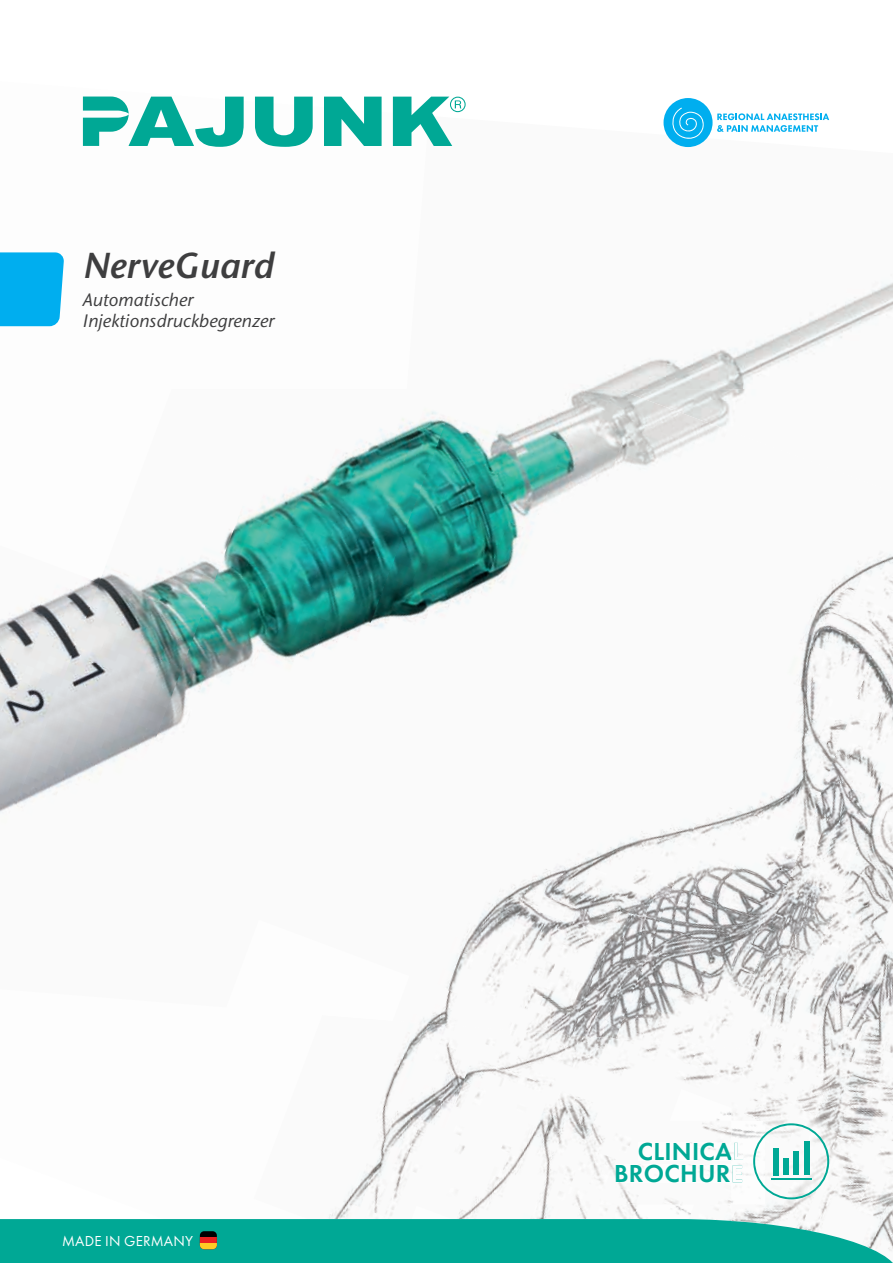
<style>
.page{position:relative;width:893px;height:1263px;background:#fff}
.page>*{position:absolute;margin:0;border:0;box-sizing:border-box;transform-origin:0 0}
.t1{font:italic 600 36px "Stone Sans Std";color:#3e3e3f}
.t2{font:600 25.5px/22.5px "Futura PT";letter-spacing:.01em;color:#00a895;text-align:right}
.t3{font:italic 500 18px/21px "Stone Sans ITC Std";color:#3e3e3f}
.t4{font:15px "Futura PT";letter-spacing:.01em;color:#fff}
</style>
<div class="page">
<img style="left:624px;top:119px;width:269px;height:270px">
<img style="left:580px;top:371px;width:59px;height:18px">
<img style="left:698px;top:1052px;width:195px;height:63px">
<img style="left:484px;top:1039px;width:214px;height:84px">
<img style="left:851px;top:1115px;width:42px;height:8px">
<img style="left:376px;top:1039px;width:108px;height:84px">
<img style="left:669px;top:1089px;width:62px;height:32px">
<img style="left:458px;top:389px;width:287px;height:216px">
<img style="left:615px;top:468px;width:278px;height:580px">
<img style="left:286px;top:411px;width:172px;height:217px">
<img style="left:726px;top:601px;width:167px;height:451px">
<img style="left:45px;top:494px;width:241px;height:301px">
<img style="left:45px;top:494px;width:127px;height:89px">
<img style="left:782px;top:754px;width:111px;height:302px">
<img style="left:259px;top:628px;width:461px;height:411px">
<img style="left:0;top:545px;width:99px;height:184px">
<img style="left:837px;top:908px;width:56px;height:153px">
<img style="left:0;top:712px;width:45px;height:101px">
<img style="left:259px;top:920px;width:151px;height:101px">
<img style="left:393px;top:976px;width:174px;height:59px">
<div style="left:663px;top:98px;width:50px;height:49px;background:#00aeef;border-radius:50%"></div>
<svg style="left:672px;top:108px;width:32px;height:31px"></svg>
<svg style="left:717px;top:113px;width:112px;height:19px"></svg>
<div style="left:0;top:252px;width:64px;height:74px;background:#00aeef"></div>
<img style="left:731px;top:1101px;width:120px;height:22px">
<svg style="left:0;top:1123px;width:893px;height:140px"></svg>
<hr style="left:771px;top:1178px;width:40px;height:1px;background:#00a895">
<div style="left:773px;top:1148px;width:6px;height:27px;background:#00a895"></div>
<div style="left:783px;top:1158px;width:6px;height:17px;background:#00a895"></div>
<div style="left:793px;top:1152px;width:6px;height:23px;background:#00a895"></div>
<div style="left:804px;top:1141px;width:6px;height:34px;background:#00a895"></div>
<svg style="left:255px;top:97px;width:58px;height:50px"></svg>
<svg style="left:324px;top:97px;width:58px;height:49px"></svg>
<svg style="left:393px;top:97px;width:73px;height:49px"></svg>
<svg style="left:83px;top:97px;width:161px;height:50px"></svg>
<h1 class="t1" style="left:83px;top:244px;width:192px">NerveGuard</h1>
<p class="t3" style="left:83px;top:289px;width:193px">Automatischer<br>Injektionsdruckbegrenzer</p>
<p class="t4" style="left:62px;top:1232px;width:132px">MADE IN GERMANY</p>
<h2 class="t2" style="left:614px;top:1140px;width:131px">CLINICAL<br>BROCHURE</h2>
</div>
